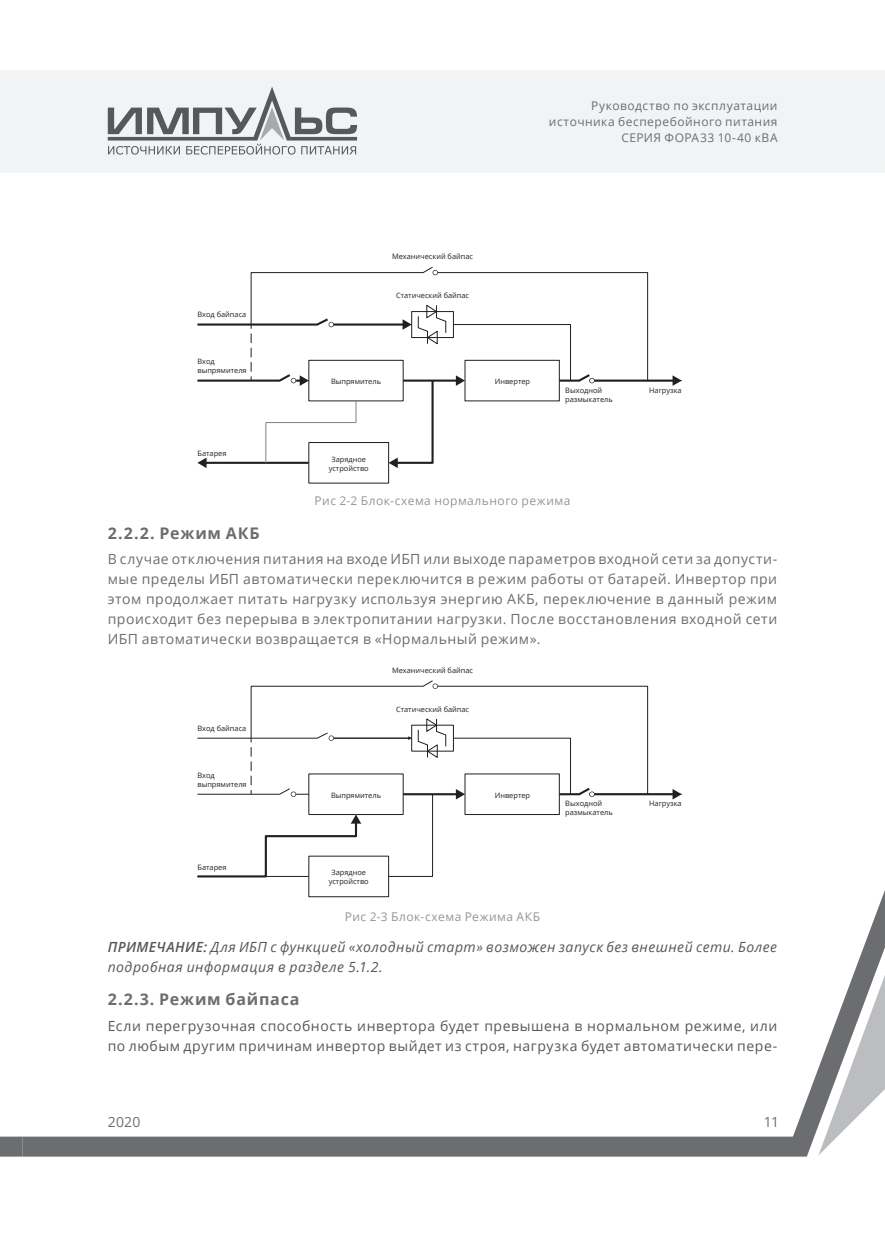
<style>
.page{position:relative;width:885px;height:1236px;background:#fff}
.page>*{position:absolute;margin:0;border:0;box-sizing:border-box;transform-origin:0 0}
.Простой_текст{font:700 16px "Open Sans";letter-spacing:.05em;color:#6c6d70}
.Простой_текст-2{font:14px/20px "Open Sans";letter-spacing:.035em;color:#6c6d70;text-align:justify}
.Простой_текст-3{font:14px/20px "Open Sans";letter-spacing:.035em;color:#57585a}
.Простой_текст-4{font:italic 14px/20px "Open Sans";letter-spacing:.035em;color:#57585a}
.t1{font:12px/16px "Open Sans";letter-spacing:.04em;color:#6c6d70;text-align:right}
.Простой_текст-5{font:12px "Open Sans";letter-spacing:.04em;color:#939598}
.t2{font:7.4px/8.8px "Open Sans";color:#231f20}
.s1{font-weight:600}
</style>
<div class="page">
<svg style="left:0;top:1136px;width:3px;height:21px"></svg>
<svg style="left:3px;top:878px;width:881px;height:279px"></svg>
<hr style="left:589px;top:380px;width:85px;height:2px;background:#231f20">
<svg style="left:672px;top:375px;width:9px;height:11px"></svg>
<hr style="left:591px;top:380px;width:90px;height:1px;background:#231f20">
<svg style="left:197px;top:266px;width:451px;height:202px"></svg>
<hr style="left:589px;top:793px;width:85px;height:2px;background:#231f20">
<svg style="left:672px;top:789px;width:9px;height:10px"></svg>
<div style="left:308px;top:856px;width:81px;height:41px;border:1px solid #231f20"></div>
<hr style="left:591px;top:794px;width:90px;height:1px;background:#231f20">
<svg style="left:197px;top:680px;width:451px;height:198px"></svg>
<div style="left:0;top:71px;width:884px;height:102px;background:#f2f3f4"></div>
<svg style="left:108px;top:87px;width:249px;height:68px"></svg>
<p class="t2" style="left:197px;top:310px;width:50px">Вход байпаса</p>
<p class="t2" style="left:197px;top:357px;width:51px">Вход выпрямителя</p>
<p class="t2" style="left:197px;top:449px;width:30px">Батарея</p>
<p class="t1" style="left:549px;top:98px;width:230px">Руководство по эксплуатации источника бесперебойного питания<br>СЕРИЯ ФОРА33 10-40 кВА</p>
<p class="t2" style="left:392px;top:252px;width:82px">Механический байпас</p>
<p class="t2" style="left:396px;top:291px;width:75px">Статический байпас</p>
<p class="t2" style="left:331px;top:377px;width:52px">Выпрямитель</p>
<p class="t2" style="left:329px;top:454px;width:42px;text-align:center">Зарядное устройство</p>
<p class="t2" style="left:494px;top:377px;width:37px">Инвертер</p>
<p class="t2" style="left:565px;top:385px;width:49px">Выходной размыкатель</p>
<p class="t2" style="left:649px;top:385px;width:34px">Нагрузка</p>
<p class="Простой_текст-5" style="left:314px;top:493px;width:257px">Рис 2-2 Блок-схема нормального режима</p>
<p class="Простой_текст" style="left:108px;top:521px;width:153px">2.2.2. Режим АКБ</p>
<p class="Простой_текст-2" style="left:108px;top:549px;width:670px">В случае отключения питания на входе ИБП или выходе параметров входной сети за допусти&shy;мые пределы ИБП автоматически переключится в режим работы от батарей. Инвертор при этом продолжает питать нагрузку используя энергию АКБ, переключение в данный режим происходит без перерыва в электропитании нагрузки. После восстановления входной сети ИБП автоматически возвращается в «Нормальный режим».</p>
<p class="t2" style="left:392px;top:666px;width:82px">Механический байпас</p>
<p class="t2" style="left:396px;top:704px;width:75px">Статический байпас</p>
<p class="t2" style="left:197px;top:723px;width:50px">Вход байпаса</p>
<p class="t2" style="left:197px;top:771px;width:51px">Вход выпрямителя</p>
<p class="t2" style="left:197px;top:862px;width:30px">Батарея</p>
<p class="t2" style="left:331px;top:790px;width:52px">Выпрямитель</p>
<p class="t2" style="left:329px;top:868px;width:42px;text-align:center">Зарядное устройство</p>
<p class="t2" style="left:494px;top:790px;width:37px">Инвертер</p>
<p class="t2" style="left:565px;top:799px;width:49px">Выходной размыкатель</p>
<p class="t2" style="left:649px;top:799px;width:34px">Нагрузка</p>
<p class="Простой_текст-5" style="left:345px;top:908px;width:197px">Рис 2-3 Блок-схема Режима АКБ</p>
<p class="Простой_текст-4" style="left:108px;top:936px;width:670px"><span class="s1">ПРИМЕЧАНИЕ:</span> Для ИБП с функцией «холодный старт» возможен запуск без внешней сети. Более подробная информация в разделе 5.1.2.</p>
<p class="Простой_текст" style="left:108px;top:988px;width:193px">2.2.3. Режим байпаса</p>
<p class="Простой_текст-3" style="left:108px;top:1015px;width:671px">Если перегрузочная способность инвертора будет превышена в нормальном режиме, или по любым другим причинам инвертор выйдет из строя, нагрузка будет автоматически пере-</p>
<p class="Простой_текст-2" style="left:108px;top:1111px;width:34px">2020</p>
<p class="Простой_текст-2" style="left:763px;top:1111px;width:17px">11</p>
</div>
